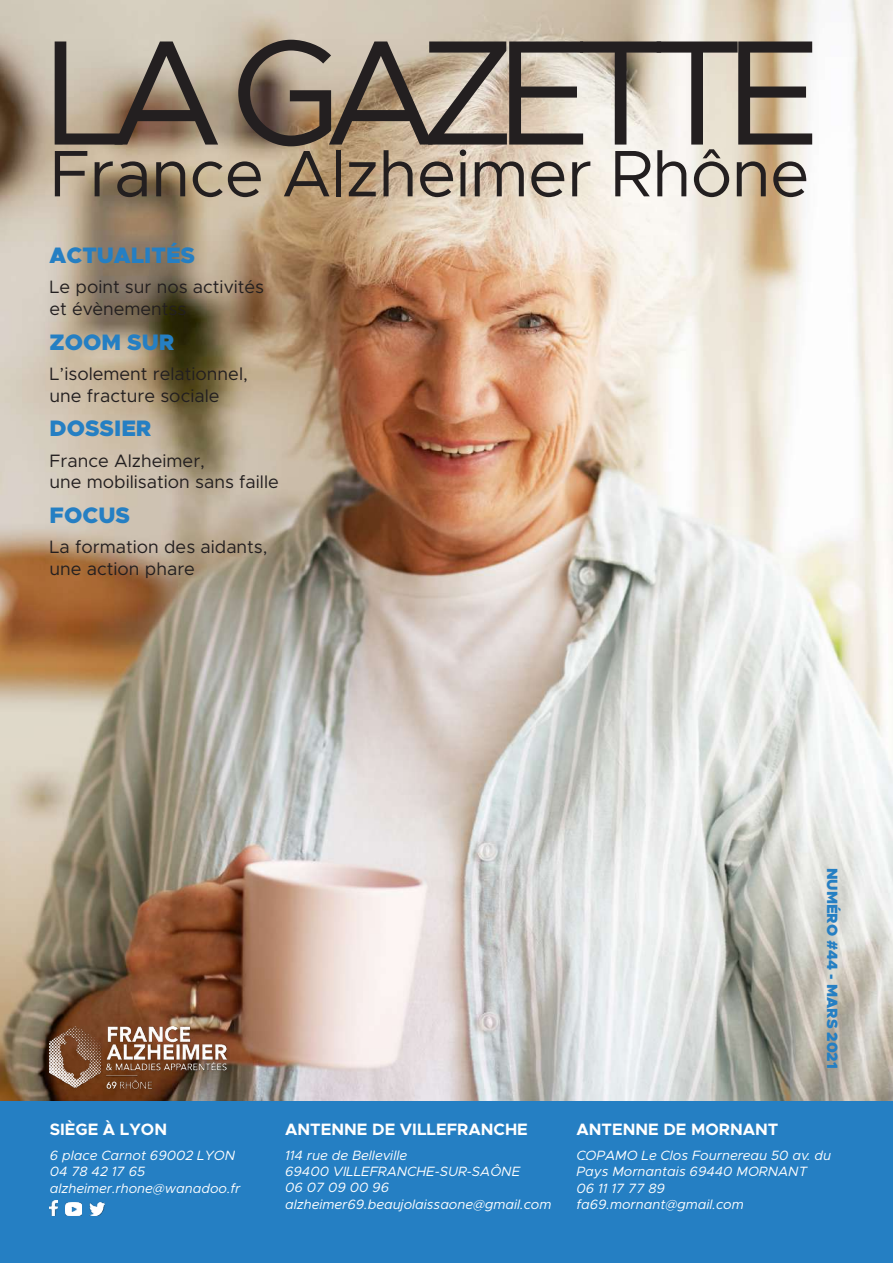
<style>
.page{position:relative;width:893px;height:1263px;background:#fff}
.page>*{position:absolute;margin:0;border:0;box-sizing:border-box;transform-origin:0 0}
.t1{font:150px "Metropolis";letter-spacing:-.12em;color:#231f20}
.t2{font:66px "Metropolis";letter-spacing:-.01em;color:#231f20}
.t3{font:900 22.5px "Metropolis";color:#257fc3}
.t4{font:18px/21.6px "Metropolis";color:#231f20}
.t5{font:700 16.5px "Metropolis";color:#fff}
.t6{font:900 15px "Metropolis";color:#257fc3}
.t7{font:italic 13.5px/16.2px "Metropolis";color:#fff}
</style>
<div class="page">
<img style="left:0;top:0;width:893px;height:1101px">
<div style="left:0;top:1101px;width:893px;height:162px;background:#257fc3"></div>
<img style="left:50px;top:1200px;width:8px;height:16px">
<img style="left:66px;top:1203px;width:16px;height:12px">
<img style="left:89px;top:1203px;width:16px;height:12px">
<img style="left:50px;top:1027px;width:176px;height:63px">
<h1 class="t1" style="left:44px;top:0;width:777px">LA GAZETTE</h1>
<h2 class="t2" style="left:50px;top:133px;width:761px">France Alzheimer Rhône</h2>
<h3 class="t3" style="left:50px;top:241px;width:147px">ACTUALITÉS</h3>
<h3 class="t4" style="left:50px;top:276px;width:216px">Le point sur nos activités et évènementss</h3>
<h3 class="t3" style="left:50px;top:327px;width:127px">ZOOM SUR</h3>
<h3 class="t4" style="left:50px;top:363px;width:200px">L’isolement relationnel, une fracture sociale</h3>
<h3 class="t3" style="left:50px;top:414px;width:104px">DOSSIER</h3>
<h3 class="t4" style="left:50px;top:450px;width:231px">France Alzheimer,<br>une mobilisation sans faille</h3>
<h3 class="t3" style="left:50px;top:501px;width:82px">FOCUS</h3>
<h3 class="t4" style="left:50px;top:536px;width:220px">La formation des aidants, une action phare</h3>
<p class="t5" style="left:50px;top:1119px;width:119px">SIÈGE À LYON</p>
<p class="t5" style="left:285px;top:1119px;width:244px">ANTENNE DE VILLEFRANCHE</p>
<p class="t7" style="left:285px;top:1147px;width:268px">114 rue de Belleville<br>69400 VILLEFRANCHE-SUR-SAÔNE<br>06 07 09 00 96 alzheimer69.beaujolaissaone@gmail.com</p>
<p class="t7" style="left:50px;top:1147px;width:192px">6 place Carnot 69002 LYON<br>04 78 42 17 65 alzheimer.rhone@wanadoo.fr</p>
<p class="t6" style="left:842px;top:867px;width:203px;rotate:90deg">NUMÉRO #44 - MARS 2021</p>
<p class="t5" style="left:576px;top:1119px;width:204px">ANTENNE DE MORNANT</p>
<p class="t7" style="left:576px;top:1147px;width:256px">COPAMO Le Clos Fournereau 50 av. du<br>Pays Mornantais 69440 MORNANT<br>06 11 17 77 89 fa69.mornant@gmail.com</p>
</div>
